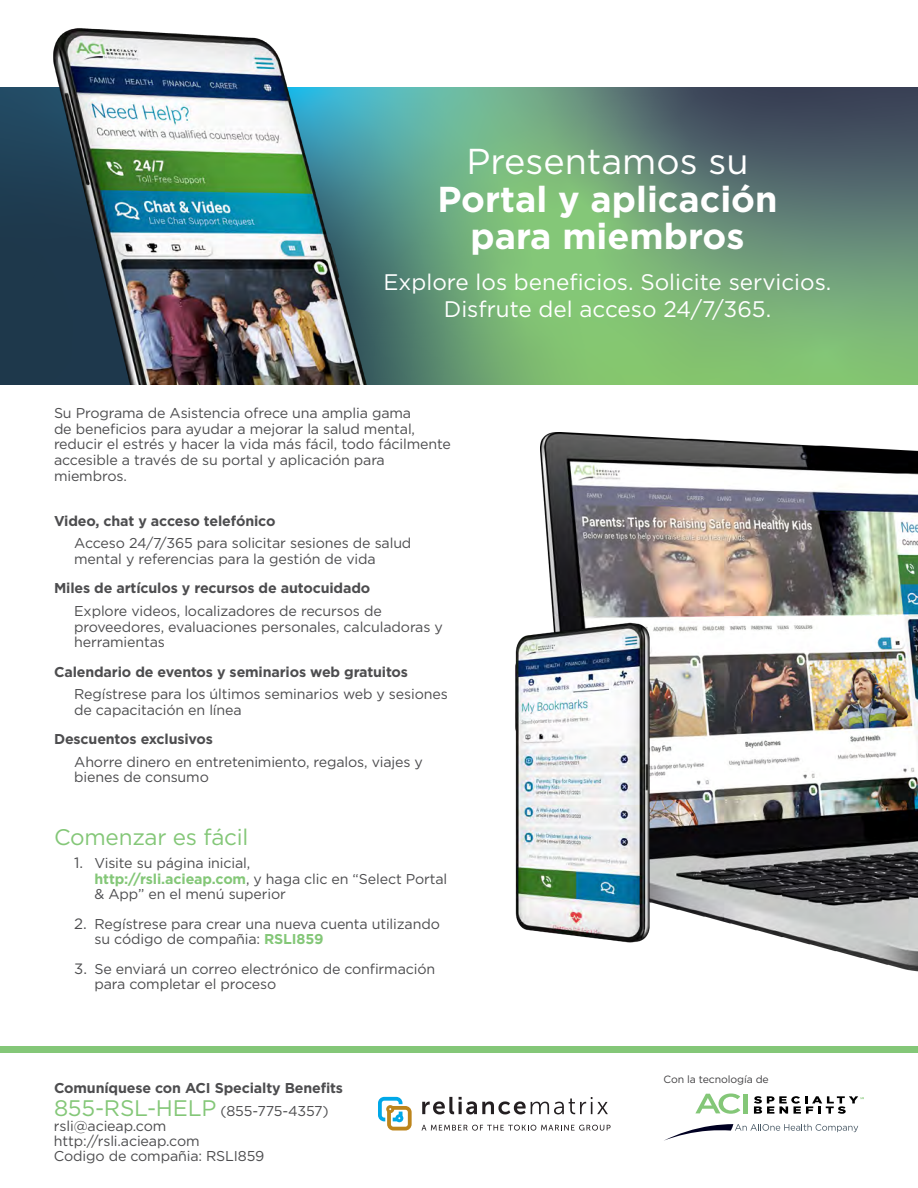
<style>
.page{position:relative;width:918px;height:1188px;background:#fff}
.page>*{position:absolute;margin:0;border:0;box-sizing:border-box;transform-origin:0 0}
.t1{font:700 36px/37.5px "Gotham";color:#fff;text-align:center}
.t2{font:22.5px "Gotham";color:#fff}
.t3{font:22.5px "Gotham";letter-spacing:-.01em;color:#84c778}
.List{font:14.25px/15.8px "Gotham";letter-spacing:-.01em;color:#4d4d4f}
.t4{font:700 14.25px "Gotham";letter-spacing:-.01em;color:#4d4d4f}
.t5{font:10.5px "Gotham";letter-spacing:-.01em;color:#414042}
.s1{font-weight:400}
.s2{font-size:15px}
.s3{font-weight:700;color:#84c778}
.s4{font-size:22.5px;color:#84c778}
</style>
<div class="page">
<svg style="left:0;top:88px;width:918px;height:297px;background:#679673"></svg>
<div style="left:0;top:1046px;width:918px;height:7px;background:#84c778"></div>
<img style="left:540px;top:432px;width:378px;height:540px">
<img style="left:515px;top:621px;width:138px;height:324px">
<img style="left:40px;top:28px;width:378px;height:357px">
<svg style="left:422px;top:1097px;width:186px;height:17px"></svg>
<svg style="left:422px;top:1125px;width:189px;height:6px"></svg>
<svg style="left:378px;top:1097px;width:34px;height:33px"></svg>
<svg style="left:664px;top:1124px;width:194px;height:17px"></svg>
<svg style="left:754px;top:1096px;width:110px;height:18px"></svg>
<svg style="left:695px;top:1093px;width:45px;height:21px"></svg>
<hr style="left:743px;top:1094px;width:4px;height:19px;background:#84c778">
<p class="t1" style="left:437px;top:142px;width:342px"><span class="s1">Presentamos su<br></span>Portal y aplicación para miembros</p>
<p class="t2" style="left:384px;top:270px;width:449px">Explore los beneficios. Solicite servicios.</p>
<p class="t2" style="left:444px;top:297px;width:329px">Disfrute del acceso 24/7/365.</p>
<p class="List" style="left:54px;top:405px;width:398px">Su Programa de Asistencia ofrece una amplia gama<br>de beneficios para ayudar a mejorar la salud mental, reducir el estrés y hacer la vida más fácil, todo fácilmente accesible a través de su portal y aplicación para miembros.</p>
<p class="t4" style="left:54px;top:513px;width:223px">Video, chat y acceso telefónico</p>
<p class="List" style="left:74px;top:535px;width:339px">Acceso 24/7/365 para solicitar sesiones de salud mental y referencias para la gestión de vida</p>
<p class="t4" style="left:54px;top:580px;width:318px">Miles de artículos y recursos de autocuidado</p>
<p class="List" style="left:74px;top:603px;width:370px">Explore videos, localizadores de recursos de proveedores, evaluaciones personales, calculadoras y herramientas</p>
<p class="t4" style="left:54px;top:663px;width:356px">Calendario de eventos y seminarios web gratuitos</p>
<p class="List" style="left:74px;top:686px;width:375px">Regístrese para los últimos seminarios web y sesiones de capacitación en línea</p>
<p class="t4" style="left:54px;top:731px;width:161px">Descuentos exclusivos</p>
<p class="List" style="left:74px;top:754px;width:350px">Ahorre dinero en entretenimiento, regalos, viajes y bienes de consumo</p>
<p class="t3" style="left:54px;top:825px;width:196px">Comenzar es fácil</p>
<p class="List" style="left:94px;top:855px;width:354px;text-indent:-20px"><span class="s2">1.</span> Visite su página inicial,<br><span class="s3">http://rsli.acieap.com</span>, y haga clic en “Select Portal &amp; App” en el menú superior</p>
<p class="List" style="left:94px;top:916px;width:347px;text-indent:-20px"><span class="s2">2.</span> Regístrese para crear una nueva cuenta utilizando su código de compañia: <span class="s3">RSLI859</span></p>
<p class="List" style="left:94px;top:961px;width:342px;text-indent:-20px"><span class="s2">3.</span> Se enviará un correo electrónico de confirmación para completar el proceso</p>
<p class="t4" style="left:54px;top:1080px;width:291px">Comuníquese con ACI Specialty Benefits</p>
<p class="List" style="left:54px;top:1103px;width:276px"><span class="s4">855-RSL-HELP</span> (855-775-4357)</p>
<p class="List" style="left:54px;top:1118px;width:114px">rsli@acieap.com</p>
<p class="List" style="left:54px;top:1133px;width:147px">http://rsli.acieap.com</p>
<p class="List" style="left:54px;top:1148px;width:212px">Codigo de compañia: RSLI859</p>
<p class="t5" style="left:664px;top:1073px;width:107px">Con la tecnología de</p>
</div>
